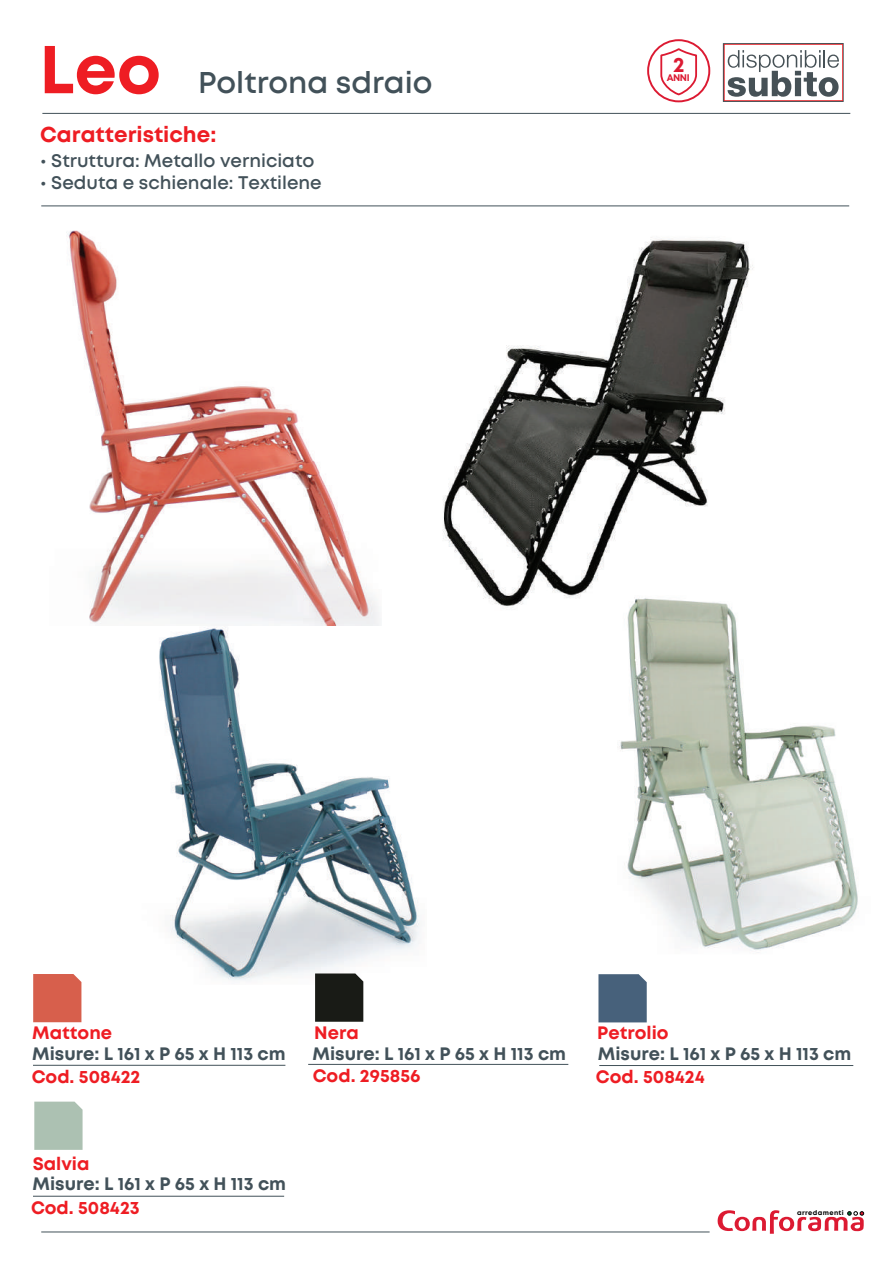
<style>
.page{position:relative;width:893px;height:1263px;background:#fff}
.page>*{position:absolute;margin:0;border:0;box-sizing:border-box;transform-origin:0 0}
.t1{font:700 67.5px "Mont";color:#ee1d23}
.t2{font:600 30px "Mont";color:#425159}
.t3{font:700 21.6px "Mont";color:#ee1d23}
.t4{font:700 20.85px "Mont";color:#dc1a32}
.t5{font:600 18.3px "Mont";color:#425159}
.t6{font:700 18px "Mont";color:#425159}
.t7{font:700 18px "Mont";color:#ee1d23}
.t8{font:700 9.6px "Mont";color:#dc1a32}
.t9{font:700 6.6px "Mont";letter-spacing:.06em;color:#010101}
</style>
<div class="page">
<img style="left:159px;top:625px;width:261px;height:359px">
<img style="left:66px;top:230px;width:314px;height:395px">
<hr style="left:42px;top:113px;width:808px;height:1px;background:#425159">
<hr style="left:41px;top:1231px;width:669px;height:1px;background:#425159">
<svg style="left:717px;top:1210px;width:147px;height:24px"></svg>
<hr style="left:41px;top:206px;width:808px;height:1px;background:#425159">
<hr style="left:308px;top:1064px;width:260px;height:1px;background:#425159">
<hr style="left:599px;top:1065px;width:254px;height:1px;background:#425159">
<hr style="left:34px;top:1065px;width:251px;height:1px;background:#425159">
<hr style="left:34px;top:1196px;width:250px;height:1px;background:#425159">
<img style="left:443px;top:237px;width:311px;height:372px">
<div style="left:33px;top:974px;width:48px;height:48px;background:#d75f4c"></div>
<img style="left:617px;top:579px;width:241px;height:371px">
<svg style="left:315px;top:973px;width:48px;height:49px;background:#1f211c"></svg>
<svg style="left:598px;top:974px;width:49px;height:48px;background:#4d667f"></svg>
<svg style="left:34px;top:1101px;width:49px;height:49px;background:#afc3b5"></svg>
<svg style="left:723px;top:43px;width:121px;height:59px"></svg>
<svg style="left:724px;top:44px;width:119px;height:57px"></svg>
<div style="left:647px;top:39px;width:63px;height:63px;border:2px solid #dc1a32;border-radius:50%"></div>
<svg style="left:659px;top:47px;width:39px;height:49px"></svg>
<h1 class="t1" style="left:39px;top:26px;width:123px">Leo</h1>
<h2 class="t2" style="left:198px;top:63px;width:236px">Poltrona sdraio</h2>
<p class="t3" style="left:40px;top:121px;width:178px">Caratteristiche:</p>
<p class="t5" style="left:40px;top:149px;width:276px">• Struttura: Metallo verniciato</p>
<p class="t5" style="left:40px;top:171px;width:283px">• Seduta e schienale: Textilene</p>
<p class="t4" style="left:673px;top:51px;width:13px">2</p>
<p class="t8" style="left:667px;top:72px;width:24px">ANNI</p>
<p class="t7" style="left:32px;top:1021px;width:82px">Mattone</p>
<p class="t6" style="left:32px;top:1042px;width:255px">Misure: L 161 x P 65 x H 113 cm</p>
<p class="t7" style="left:32px;top:1065px;width:110px">Cod. 508422</p>
<p class="t7" style="left:314px;top:1021px;width:46px">Nera</p>
<p class="t6" style="left:313px;top:1042px;width:255px">Misure: L 161 x P 65 x H 113 cm</p>
<p class="t7" style="left:313px;top:1064px;width:109px">Cod. 295856</p>
<p class="t7" style="left:33px;top:1151px;width:58px">Salvia</p>
<p class="t6" style="left:33px;top:1172px;width:255px">Misure: L 161 x P 65 x H 113 cm</p>
<p class="t7" style="left:31px;top:1195px;width:110px">Cod. 508423</p>
<p class="t7" style="left:597px;top:1021px;width:73px">Petrolio</p>
<p class="t6" style="left:598px;top:1042px;width:255px">Misure: L 161 x P 65 x H 113 cm</p>
<p class="t7" style="left:596px;top:1065px;width:110px">Cod. 508424</p>
<p class="t9" style="left:797px;top:1208px;width:48px">arredamenti</p>
</div>
